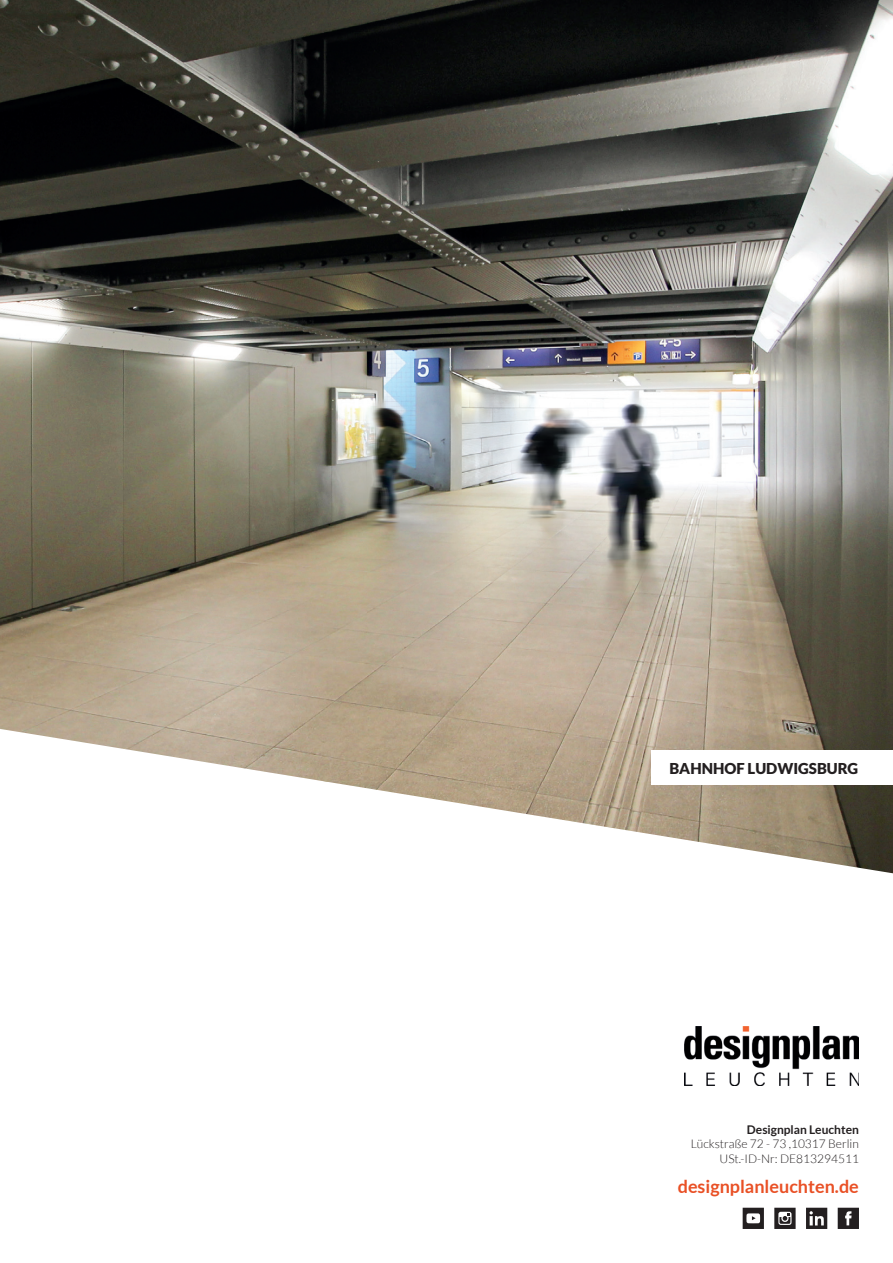
<style>
.page{position:relative;width:893px;height:1263px;background:#fff}
.page>*{position:absolute;margin:0;border:0;box-sizing:border-box;transform-origin:0 0}
.t1{font:700 18px "Lato";color:#e95025}
.t2{font:900 15px "Lato";color:#231f20}
.t3{font:300 12px/14.4px "Lato";color:#231f20;text-align:right}
.t4{font:700 12px "Lato";color:#231f20}
</style>
<div class="page">
<img style="left:685px;top:1026px;width:174px;height:60px">
<img style="left:0;top:0;width:735px;height:781px">
<img style="left:735px;top:0;width:158px;height:873px">
<img style="left:323px;top:781px;width:413px;height:47px">
<img style="left:608px;top:827px;width:128px;height:21px">
<svg style="left:743px;top:1208px;width:21px;height:21px"></svg>
<svg style="left:774px;top:1208px;width:22px;height:21px"></svg>
<svg style="left:806px;top:1208px;width:21px;height:21px"></svg>
<svg style="left:838px;top:1208px;width:21px;height:21px"></svg>
<div style="left:651px;top:750px;width:242px;height:34px;background:#fff"></div>
<p class="t2" style="left:669px;top:759px;width:190px">BAHNHOF LUDWIGSBURG</p>
<p class="t4" style="left:747px;top:1123px;width:113px">Designplan Leuchten</p>
<p class="t3" style="left:691px;top:1137px;width:170px">Lückstraße 72 - 73 ,10317 Berlin<br>USt.-ID-Nr: DE813294511</p>
<h1 class="t1" style="left:678px;top:1176px;width:183px">designplanleuchten.de</h1>
</div>
